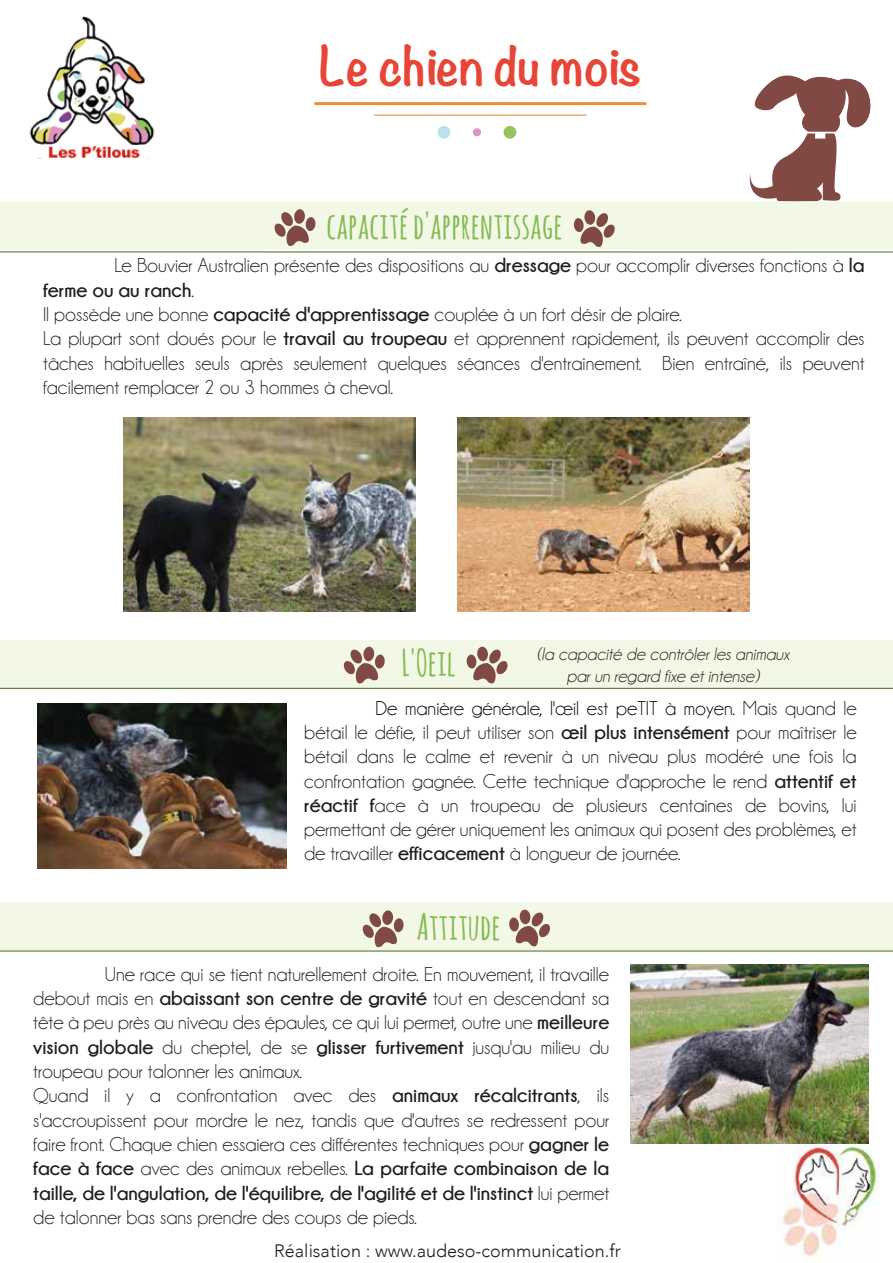
<style>
.page{position:relative;width:893px;height:1263px;background:#fff}
.page>*{position:absolute;margin:0;border:0;box-sizing:border-box;transform-origin:0 0}
.t1{font:700 47.55px "Noteworthy";color:#e74536}
.t2{font:700 36px "Amatic SC";color:#82bb50}
.t3{font:20.25px/24.3px "Champagne&Limousines";color:#1d1d1b}
.t4{font:italic 18px/21.6px "Champagne&Limousines";color:#1d1d1b;text-align:center}
.t5{font:300 18px "Avenir";color:#1d1d1b}
.s1{font-weight:700}
.s2{color:#000}
</style>
<div class="page">
<img style="left:777px;top:1143px;width:102px;height:113px">
<div style="left:0;top:903px;width:893px;height:48px;background:#f3f7e6"></div>
<div style="left:0;top:640px;width:893px;height:49px;background:#f3f7e6"></div>
<div style="left:0;top:201px;width:893px;height:49px;background:#f3f7e6"></div>
<img style="left:29px;top:17px;width:126px;height:142px">
<hr style="left:0;top:251px;width:893px;height:2px;background:#587c35">
<hr style="left:0;top:688px;width:893px;height:1px;background:#587c35">
<hr style="left:0;top:950px;width:893px;height:1px;background:#587c35">
<svg style="left:362px;top:910px;width:42px;height:38px"></svg>
<svg style="left:509px;top:909px;width:41px;height:38px"></svg>
<svg style="left:343px;top:646px;width:42px;height:38px"></svg>
<svg style="left:466px;top:646px;width:42px;height:38px"></svg>
<svg style="left:274px;top:209px;width:42px;height:37px"></svg>
<svg style="left:573px;top:210px;width:42px;height:37px"></svg>
<svg style="left:744px;top:75px;width:131px;height:127px"></svg>
<hr style="left:315px;top:102px;width:330px;height:3px;background:#ee8f3e">
<hr style="left:374px;top:115px;width:212px;height:1px;background:#ee8f3e">
<div style="left:438px;top:126px;width:12px;height:13px;background:#bbe1ee;border-radius:50%"></div>
<div style="left:504px;top:126px;width:12px;height:13px;background:#96c45c;border-radius:50%"></div>
<div style="left:473px;top:128px;width:8px;height:8px;background:#df94bf;border-radius:50%"></div>
<img style="left:124px;top:418px;width:291px;height:193px">
<img style="left:457px;top:418px;width:293px;height:193px">
<img style="left:37px;top:703px;width:249px;height:165px">
<img style="left:630px;top:965px;width:238px;height:178px">
<h1 class="t1" style="left:319px;top:23px;width:324px">Le chien du mois</h1>
<h2 class="t2" style="left:326px;top:200px;width:238px">capacité d'apprentissage</h2>
<p class="t3" style="left:43px;top:254px;width:823px;text-indent:71px">Le Bouvier Australien présente des dispositions au <span class="s1">dressage</span> pour accomplir diverses fonctions à <span class="s1">la ferme ou au ranch</span>.<br>Il possède une bonne <span class="s1">capacité d'apprentissage</span> couplée à un fort désir de plaire.<br>La plupart sont doués pour le <span class="s1">travail au troupeau</span> et apprennent rapidement, ils peuvent accomplir des tâches habituelles seuls après seulement quelques séances d'entrainement. Bien entraîné, ils peuvent facilement remplacer 2 ou 3 hommes à cheval.</p>
<h2 class="t2" style="left:402px;top:637px;width:56px">L'Oeil</h2>
<p class="t4" style="left:537px;top:644px;width:254px">(la capacité de contrôler les animaux par un regard fixe et intense)</p>
<p class="t3" style="left:304px;top:696px;width:554px;text-align:justify;text-indent:71px"><span class="s2">De manière générale, l'œil est peTIT à moyen.</span> Mais quand le bétail le défie, il peut utiliser son <span class="s1">œil plus intensément</span> pour maîtriser le bétail dans le calme et revenir à un niveau plus modéré une fois la confrontation gagnée. Cette technique d'approche le rend <span class="s1">attentif et réactif f</span>ace à un troupeau de plusieurs centaines de bovins, lui permettant de gérer uniquement les animaux qui posent des problèmes, et de travailler <span class="s1">efficacement</span> à longueur de journée.</p>
<h2 class="t2" style="left:416px;top:901px;width:85px">Attitude</h2>
<p class="t3" style="left:33px;top:962px;width:577px;text-indent:71px">Une race qui se tient naturellement droite. En mouvement, il travaille debout mais en <span class="s1">abaissant son centre de gravité</span> tout en descendant sa tête à peu près au niveau des épaules, ce qui lui permet, outre une <span class="s1">meilleure vision globale</span> du cheptel, de se <span class="s1">glisser furtivement</span> jusqu'au milieu du troupeau pour talonner les animaux.<br>Quand il y a confrontation avec des <span class="s1">animaux récalcitrants</span>, ils s'accroupissent pour mordre le nez, tandis que d'autres se redressent pour faire front. Chaque chien essaiera ces différentes techniques pour <span class="s1">gagner le face à face</span> avec des animaux rebelles. <span class="s1">La parfaite combinaison de la taille, de l'angulation, de l'équilibre, de l'agilité et de l'instinct</span> lui permet de talonner bas sans prendre des coups de pieds.</p>
<p class="t5" style="left:274px;top:1240px;width:348px">Réalisation : www.audeso-communication.fr</p>
</div>
